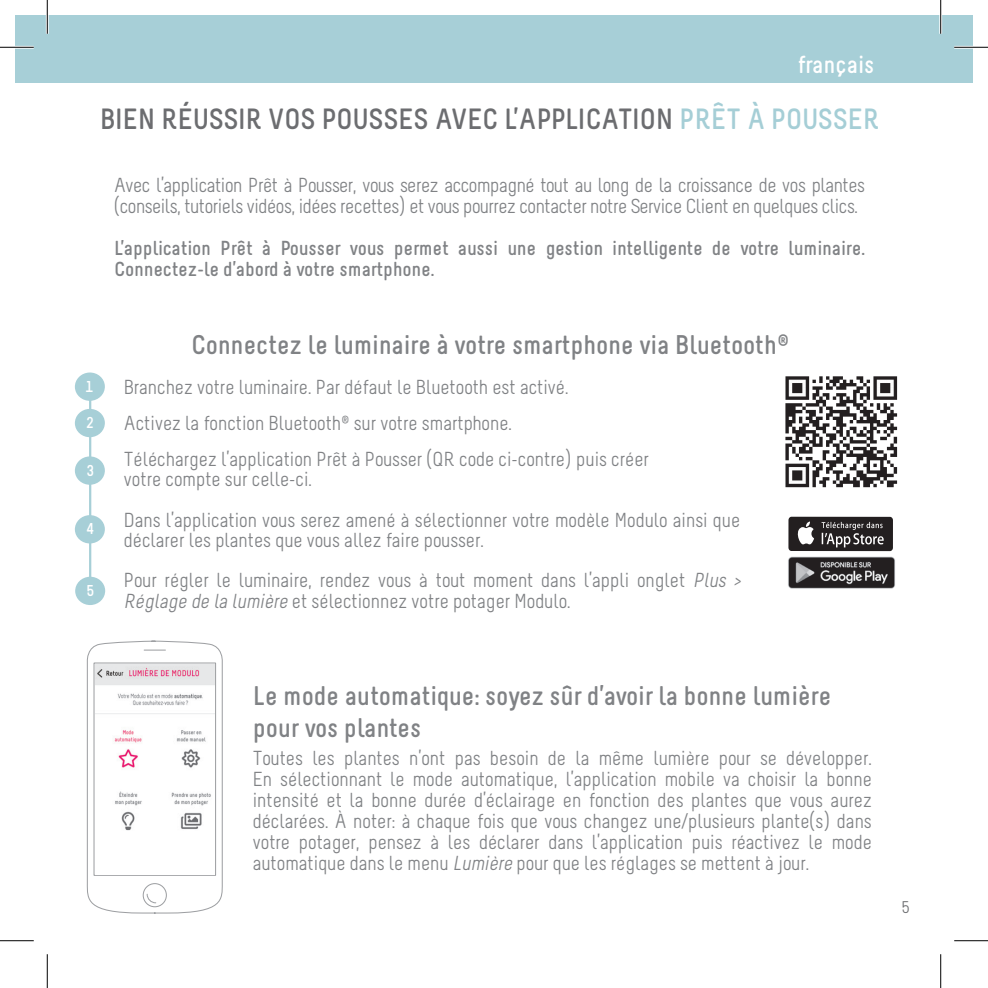
<style>
.page{position:relative;width:988px;height:988px;background:#fff}
.page>*{position:absolute;margin:0;border:0;box-sizing:border-box;transform-origin:0 0}
.t1{font:700 29.25px "Melbourne";color:#6c6d70}
.t2{font:700 27px/32.4px "Melbourne";color:#808285}
.t3{font:700 24.75px "Melbourne";color:#fff}
.t4{font:20.25px/20.9px "Melbourne";color:#808285}
.t5{font:20.25px/20.9px "Melbourne";letter-spacing:-.02em;color:#808285}
.t6{font:700 20.25px/20.9px "Melbourne";color:#808285}
.t7{font:16.88px "Melbourne";color:#6c6d70}
.t8{font:700 15.75px "Melbourne";color:#fff}
.s1{color:#a5ced6}
.s2{font-style:italic}
</style>
<div class="page">
<div style="left:15px;top:15px;width:957px;height:68px;background:#a7cfd7"></div>
<img style="left:785px;top:376px;width:113px;height:112px">
<div style="left:788px;top:516px;width:104px;height:35px;background:#231f20;border-radius:3px"></div>
<svg style="left:797px;top:521px;width:17px;height:23px"></svg>
<svg style="left:821px;top:522px;width:62px;height:25px"></svg>
<img style="left:788px;top:556px;width:107px;height:33px">
<hr style="left:89px;top:394px;width:2px;height:191px;background:#a7cfd7">
<div style="left:75px;top:372px;width:30px;height:29px;background:#a7cfd7;border-radius:50%"></div>
<div style="left:75px;top:408px;width:30px;height:29px;background:#a7cfd7;border-radius:50%"></div>
<div style="left:75px;top:456px;width:30px;height:29px;background:#a7cfd7;border-radius:50%"></div>
<div style="left:75px;top:515px;width:30px;height:28px;background:#a7cfd7;border-radius:50%"></div>
<div style="left:75px;top:576px;width:30px;height:29px;background:#a7cfd7;border-radius:50%"></div>
<svg style="left:86px;top:640px;width:137px;height:274px"></svg>
<img style="left:95px;top:664px;width:119px;height:210px">
<hr style="left:0;top:46px;width:34px;height:3px;background:#fff">
<hr style="left:954px;top:46px;width:33px;height:3px;background:#fff">
<hr style="left:46px;top:0;width:3px;height:34px;background:#fff">
<hr style="left:939px;top:0;width:3px;height:34px;background:#fff">
<hr style="left:0;top:47px;width:34px;height:1px;background:#000">
<hr style="left:954px;top:47px;width:33px;height:1px;background:#000">
<hr style="left:0;top:940px;width:34px;height:1px;background:#000">
<hr style="left:954px;top:940px;width:33px;height:1px;background:#000">
<hr style="left:47px;top:0;width:1px;height:34px;background:#000">
<hr style="left:47px;top:954px;width:1px;height:33px;background:#000">
<hr style="left:940px;top:0;width:1px;height:34px;background:#000">
<hr style="left:940px;top:954px;width:1px;height:33px;background:#000">
<p class="t3" style="left:797px;top:50px;width:78px">français</p>
<h1 class="t1" style="left:100px;top:101px;width:781px">BIEN RÉUSSIR VOS POUSSES AVEC L’APPLICATION <span class="s1">PRÊT À POUSSER</span></h1>
<p class="t5" style="left:114px;top:176px;width:752px">Avec l’application Prêt à Pousser, vous serez accompagné tout au long de la croissance de vos plantes (conseils, tutoriels vidéos, idées recettes) et vous pourrez contacter notre Service Client en quelques clics.</p>
<p class="t6" style="left:114px;top:237px;width:752px">L’application Prêt à Pousser vous permet aussi une gestion intelligente de votre luminaire.<br>Connectez-le d’abord à votre smartphone.</p>
<p class="t8" style="left:86px;top:376px;width:8px">1</p>
<p class="t8" style="left:86px;top:413px;width:9px">2</p>
<p class="t8" style="left:86px;top:460px;width:9px">3</p>
<p class="t8" style="left:86px;top:519px;width:9px">4</p>
<p class="t8" style="left:87px;top:581px;width:9px">5</p>
<h2 class="t2" style="left:191px;top:329px;width:598px">Connectez le luminaire à votre smartphone via Bluetooth®</h2>
<p class="t4" style="left:124px;top:371px;width:526px;line-height:36px">Branchez votre luminaire. Par défaut le Bluetooth est activé.<br>Activez la fonction Bluetooth® sur votre smartphone.<br>Téléchargez l’application Prêt à Pousser (QR code ci-contre) puis créer</p>
<p class="t4" style="left:124px;top:461px;width:617px;line-height:40.5px">votre compte sur celle-ci.<br>Dans l’application vous serez amené à sélectionner votre modèle Modulo ainsi que</p>
<p class="t4" style="left:124px;top:521px;width:622px;line-height:40.5px">déclarer les plantes que vous allez faire pousser.<br>Pour régler le luminaire, rendez vous à tout moment dans l’appli onglet <span class="s2">Plus &gt;</span></p>
<p class="t4" style="left:124px;top:592px;width:448px"><span class="s2">Réglage de la lumière</span> et sélectionnez votre potager Modulo.</p>
<h2 class="t2" style="left:253px;top:679px;width:579px">Le mode automatique: soyez sûr d’avoir la bonne lumière pour vos plantes</h2>
<p class="t4" style="left:253px;top:749px;width:620px;text-align:justify">Toutes les plantes n’ont pas besoin de la même lumière pour se développer.<br>En sélectionnant le mode automatique, l’application mobile va choisir la bonne intensité et la bonne durée d’éclairage en fonction des plantes que vous aurez déclarées. À noter: à chaque fois que vous changez une/plusieurs plante(s) dans votre potager, pensez à les déclarer dans l’application puis réactivez le mode automatique dans le menu <span class="s2">Lumière</span> pour que les réglages se mettent à jour.</p>
<p class="t7" style="left:902px;top:897px;width:9px">5</p>
</div>
